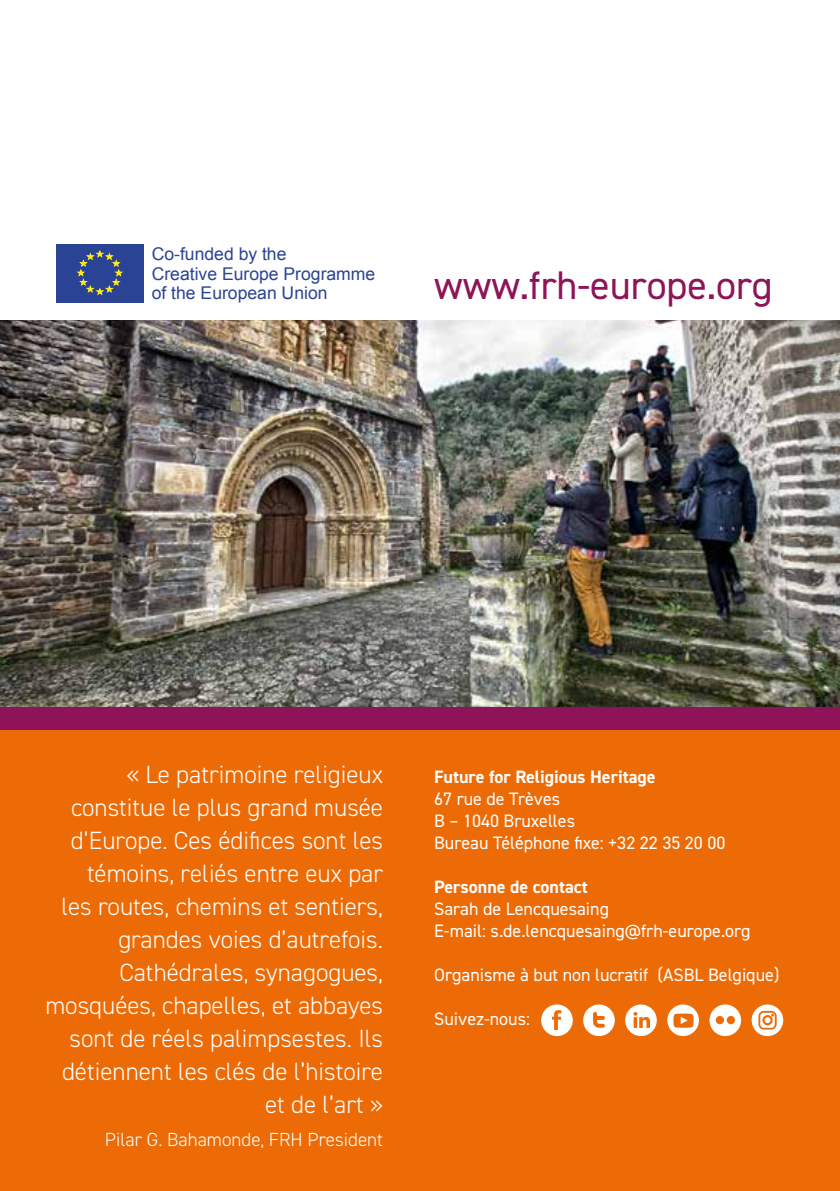
<style>
.page{position:relative;width:840px;height:1191px;background:#fff}
.page>*{position:absolute;margin:0;border:0;box-sizing:border-box;transform-origin:0 0}
.t1{font:40px "DIN2014";color:#8f1358}
.t2{font:300 25px/33px "DIN2014";color:#fff;text-align:right}
.t3{font:300 19px "DIN2014";color:#fff}
.t4{font:18px/22px "DIN2014";color:#fff}
.t5{font:700 18px "DIN2014";color:#fff}
.t6{font:17.6px/19.6px "Arial";color:#2a4394}
</style>
<div class="page">
<div style="left:0;top:718px;width:839px;height:473px;background:#ed6b06"></div>
<img style="left:0;top:321px;width:839px;height:386px">
<div style="left:0;top:707px;width:839px;height:22px;background:#8f1358"></div>
<div style="left:56px;top:244px;width:87px;height:58px;background:#2a4394"></div>
<svg style="left:77px;top:250px;width:45px;height:45px"></svg>
<svg style="left:583px;top:1004px;width:31px;height:32px"></svg>
<svg style="left:541px;top:1004px;width:31px;height:32px"></svg>
<svg style="left:625px;top:1004px;width:31px;height:32px"></svg>
<svg style="left:751px;top:1004px;width:31px;height:32px"></svg>
<svg style="left:709px;top:1004px;width:31px;height:32px"></svg>
<svg style="left:667px;top:1004px;width:31px;height:32px"></svg>
<p class="t6" style="left:152px;top:244px;width:225px">Co-funded by the<br>Creative Europe Programme of the European Union</p>
<h1 class="t1" style="left:434px;top:260px;width:340px">www.frh-europe.org</h1>
<p class="t2" style="left:45px;top:758px;width:339px">« Le patrimoine religieux constitue le plus grand musée d’Europe. Ces édifices sont les témoins, reliés entre eux par<br>les routes, chemins et sentiers, grandes voies d’autrefois.<br>Cathédrales, synagogues, mosquées, chapelles, et abbayes sont de réels palimpsestes. Ils détiennent les clés de l’histoire et de l’art »</p>
<p class="t3" style="left:105px;top:1128px;width:279px">Pilar G. Bahamonde, FRH President</p>
<p class="t5" style="left:434px;top:765px;width:223px">Future for Religious Heritage</p>
<p class="t4" style="left:434px;top:787px;width:292px">67 rue de Trèves<br>B – 1040 Bruxelles<br>Bureau Téléphone fixe: +32 22 35 20 00</p>
<p class="t5" style="left:434px;top:874px;width:155px">Personne de contact</p>
<p class="t4" style="left:434px;top:897px;width:318px">Sarah de Lencquesaing<br>E-mail: s.de.lencquesaing@frh-europe.org</p>
<p class="t4" style="left:434px;top:963px;width:347px">Organisme à but non lucratif (ASBL Belgique)</p>
<p class="t4" style="left:434px;top:1007px;width:97px">Suivez-nous:</p>
</div>
